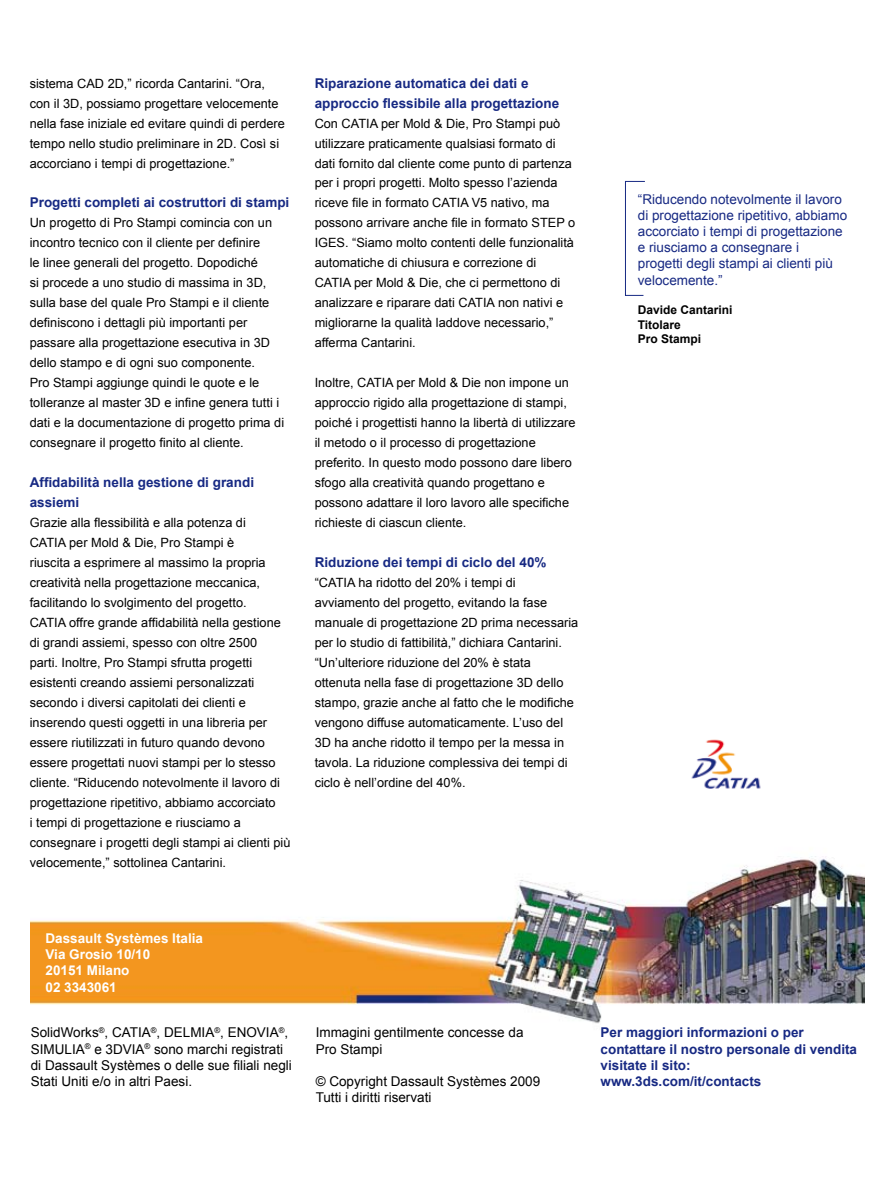
<style>
.page{position:relative;width:893px;height:1188px;background:#fff}
.page>*{position:absolute;margin:0;border:0;box-sizing:border-box;transform-origin:0 0}
.t1{font:700 13.5px/16.2px "Arial";color:#172983}
.t2{font:13.5px/16.2px "Arial";color:#000}
.t3{font:13.5px/16.2px "Arial";color:#172983}
.t4{font:700 13.5px/16.2px "Arial";color:#fff}
.t5{font:12.75px/20px "Arial";color:#000}
.t6{font:700 12px/14.4px "Arial";color:#000}
</style>
<div class="page">
<img style="left:31px;top:856px;width:833px;height:168px">
<svg style="left:625px;top:181px;width:20px;height:115px"></svg>
<img style="left:691px;top:739px;width:70px;height:50px">
<p class="t5" style="left:30px;top:73px;width:257px">sistema CAD 2D,” ricorda Cantarini. “Ora, con il 3D, possiamo progettare velocemente nella fase iniziale ed evitare quindi di perdere tempo nello studio preliminare in 2D. Così si accorciano i tempi di progettazione.”</p>
<p class="t1" style="left:30px;top:195px;width:261px">Progetti completi ai costruttori di stampi</p>
<p class="t5" style="left:30px;top:213px;width:256px">Un progetto di Pro Stampi comincia con un incontro tecnico con il cliente per definire<br>le linee generali del progetto. Dopodiché<br>si procede a uno studio di massima in 3D, sulla base del quale Pro Stampi e il cliente definiscono i dettagli più importanti per passare alla progettazione esecutiva in 3D dello stampo e di ogni suo componente.<br>Pro Stampi aggiunge quindi le quote e le tolleranze al master 3D e infine genera tutti i dati e la documentazione di progetto prima di consegnare il progetto finito al cliente.</p>
<p class="t1" style="left:30px;top:473px;width:226px;line-height:20px">Affidabilità nella gestione di grandi assiemi</p>
<p class="t5" style="left:30px;top:513px;width:262px">Grazie alla flessibilità e alla potenza di<br>CATIA per Mold &amp; Die, Pro Stampi è<br>riuscita a esprimere al massimo la propria creatività nella progettazione meccanica, facilitando lo svolgimento del progetto.<br>CATIA offre grande affidabilità nella gestione di grandi assiemi, spesso con oltre 2500<br>parti. Inoltre, Pro Stampi sfrutta progetti esistenti creando assiemi personalizzati secondo i diversi capitolati dei clienti e inserendo questi oggetti in una libreria per essere riutilizzati in futuro quando devono essere progettati nuovi stampi per lo stesso cliente. “Riducendo notevolmente il lavoro di progettazione ripetitivo, abbiamo accorciato<br>i tempi di progettazione e riusciamo a consegnare i progetti degli stampi ai clienti più velocemente,” sottolinea Cantarini.</p>
<p class="t1" style="left:315px;top:73px;width:246px;line-height:20px">Riparazione automatica dei dati e approccio flessibile alla progettazione</p>
<p class="t5" style="left:315px;top:113px;width:262px">Con CATIA per Mold &amp; Die, Pro Stampi può utilizzare praticamente qualsiasi formato di dati fornito dal cliente come punto di partenza per i propri progetti. Molto spesso l’azienda riceve file in formato CATIA V5 nativo, ma possono arrivare anche file in formato STEP o IGES. “Siamo molto contenti delle funzionalità automatiche di chiusura e correzione di CATIA per Mold &amp; Die, che ci permettono di analizzare e riparare dati CATIA non nativi e migliorarne la qualità laddove necessario,” afferma Cantarini.</p>
<p class="t5" style="left:315px;top:373px;width:262px">Inoltre, CATIA per Mold &amp; Die non impone un approccio rigido alla progettazione di stampi, poiché i progettisti hanno la libertà di utilizzare il metodo o il processo di progettazione preferito. In questo modo possono dare libero sfogo alla creatività quando progettano e possono adattare il loro lavoro alle specifiche richieste di ciascun cliente.</p>
<p class="t1" style="left:315px;top:555px;width:233px">Riduzione dei tempi di ciclo del 40%</p>
<p class="t5" style="left:315px;top:573px;width:265px">“CATIA ha ridotto del 20% i tempi di avviamento del progetto, evitando la fase manuale di progettazione 2D prima necessaria per lo studio di fattibilità,” dichiara Cantarini. “Un’ulteriore riduzione del 20% è stata ottenuta nella fase di progettazione 3D dello stampo, grazie anche al fatto che le modifiche vengono diffuse automaticamente. L’uso del 3D ha anche ridotto il tempo per la messa in tavola. La riduzione complessiva dei tempi di ciclo è nell’ordine del 40%.</p>
<p class="t3" style="left:638px;top:191px;width:211px">“Riducendo notevolmente il lavoro di progettazione ripetitivo, abbiamo accorciato i tempi di progettazione e riusciamo a consegnare i progetti degli stampi ai clienti più velocemente.”</p>
<p class="t6" style="left:638px;top:303px;width:96px">Davide Cantarini<br>Titolare<br>Pro Stampi</p>
<p class="t4" style="left:45px;top:931px;width:159px">Dassault Systèmes Italia<br>Via Grosio 10/10<br>20151 Milano<br>02 3343061</p>
<p class="t2" style="left:31px;top:1025px;width:263px">SolidWorks<sup>®</sup>, CATIA<sup>®</sup>, DELMIA<sup>®</sup>, ENOVIA<sup>®</sup>, SIMULIA<sup>®</sup> e 3DVIA<sup>®</sup> sono marchi registrati di Dassault Systèmes o delle sue filiali negli Stati Uniti e/o in altri Paesi.</p>
<p class="t2" style="left:316px;top:1025px;width:209px">Immagini gentilmente concesse da<br>Pro Stampi</p>
<p class="t2" style="left:316px;top:1073px;width:226px">© Copyright Dassault Systèmes 2009<br>Tutti i diritti riservati</p>
<p class="t1" style="left:601px;top:1025px;width:258px">Per maggiori informazioni o per contattare il nostro personale di vendita visitate il sito:<br>www.3ds.com/it/contacts</p>
</div>
